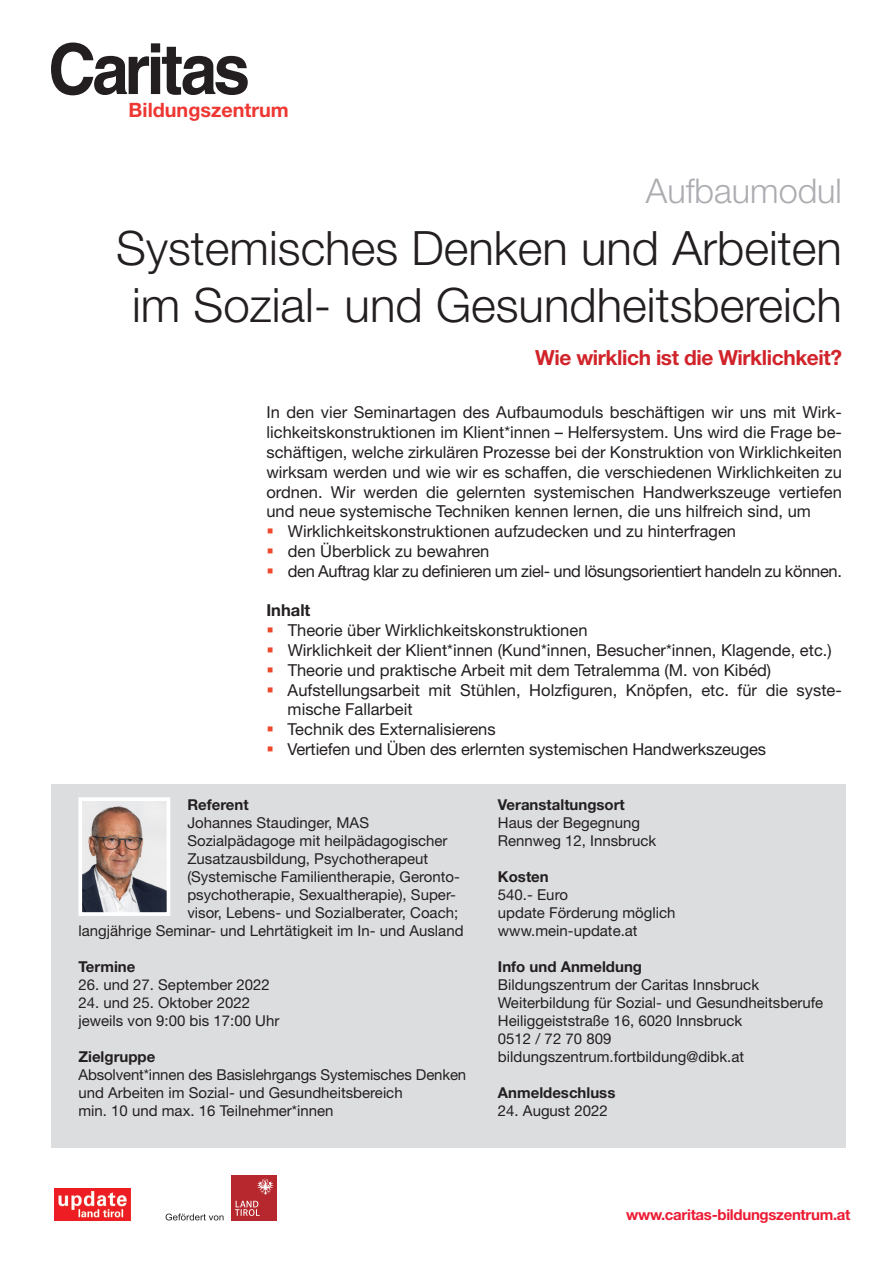
<style>
.page{position:relative;width:893px;height:1263px;background:#fff}
.page>*{position:absolute;margin:0;border:0;box-sizing:border-box;transform-origin:0 0}
.t1{font:300 47.4px/57px "Helvetica Neue LT Std";color:#231f20;text-align:center}
.t2{font:300 34.2px "Helvetica Neue LT Std";color:#acadb1}
.t3{font:700 20.85px "Helvetica Neue LT Std";letter-spacing:-.02em;color:#d1232a}
.t4{font:700 19.8px "Helvetica Neue LT Std";color:#ee3732}
.t5{font:700 18.6px "Helvetica Neue LT Std";letter-spacing:.01em;color:#ef482c}
.t6{font:16.5px/19.8px "Helvetica Neue LT Std";color:#231f20;text-align:justify}
.t7{font:16.5px "Helvetica Neue LT Std";letter-spacing:-.02em;color:#231f20}
.t8{font:700 16.5px "Helvetica Neue LT Std";color:#231f20}
.t9{font:15px/18px "Helvetica Neue LT Std";color:#231f20}
.t10{font:700 15px "Helvetica Neue LT Std";color:#231f20}
.t11{font:700 15px "Helvetica Neue LT Std";letter-spacing:-.02em;color:#ed1a33}
.s1{color:#ef482c}
</style>
<div class="page">
<div style="left:51px;top:784px;width:794px;height:364px;background:#dcdddf"></div>
<svg style="left:51px;top:43px;width:197px;height:52px"></svg>
<img style="left:83px;top:802px;width:82px;height:109px">
<div style="left:78px;top:797px;width:92px;height:119px;border:4px solid #fff"></div>
<img style="left:54px;top:1188px;width:77px;height:32px">
<svg style="left:166px;top:1213px;width:58px;height:7px"></svg>
<div style="left:231px;top:1175px;width:46px;height:45px;background:#b7282e"></div>
<svg style="left:235px;top:1178px;width:39px;height:38px"></svg>
<p class="t5" style="left:183px;top:95px;width:82px">einblicke</p>
<p class="t4" style="left:129px;top:98px;width:162px">Bildungszentrum</p>
<h2 class="t2" style="left:646px;top:170px;width:198px">Aufbaumodul</h2>
<h1 class="t1" style="left:116px;top:219px;width:727px">Systemisches Denken und Arbeiten im Sozial- und Gesundheitsbereich</h1>
<p class="t3" style="left:535px;top:344px;width:308px">Wie wirklich ist die Wirklichkeit?</p>
<p class="t6" style="left:266px;top:402px;width:577px">In den vier Seminartagen des Aufbaumoduls beschäftigen wir uns mit Wirk&shy;lichkeitskonstruktionen im Klient*innen – Helfersystem. Uns wird die Frage be&shy;schäftigen, welche zirkulären Prozesse bei der Konstruktion von Wirklichkeiten wirksam werden und wie wir es schaffen, die verschiedenen Wirklichkeiten zu ordnen. Wir werden die gelernten systemischen Handwerkszeuge vertiefen und neue systemische Techniken kennen lernen, die uns hilfreich sind, um</p>
<p class="t6" style="left:266px;top:521px;width:471px"><span class="s1">▪</span> Wirklichkeitskonstruktionen aufzudecken und zu hinterfragen</p>
<p class="t6" style="left:266px;top:541px;width:224px"><span class="s1">▪</span> den Überblick zu bewahren</p>
<p class="t7" style="left:266px;top:561px;width:577px"><span class="s1">▪</span> den Auftrag klar zu definieren um ziel- und lösungsorientiert handeln zu können.</p>
<p class="t8" style="left:266px;top:600px;width:45px">Inhalt</p>
<p class="t6" style="left:266px;top:620px;width:323px"><span class="s1">▪</span> Theorie über Wirklichkeitskonstruktionen</p>
<p class="t6" style="left:266px;top:640px;width:567px"><span class="s1">▪</span> Wirklichkeit der Klient*innen (Kund*innen, Besucher*innen, Klagende, etc.)</p>
<p class="t6" style="left:266px;top:660px;width:506px"><span class="s1">▪</span> Theorie und praktische Arbeit mit dem Tetralemma (M. von Kibéd)</p>
<p class="t6" style="left:288px;top:680px;width:556px;text-indent:-21px"><span class="s1">▪</span> Aufstellungsarbeit mit Stühlen, Holzfiguren, Knöpfen, etc. für die syste&shy;mische Fallarbeit</p>
<p class="t6" style="left:266px;top:719px;width:231px"><span class="s1">▪</span> Technik des Externalisierens</p>
<p class="t6" style="left:266px;top:739px;width:501px"><span class="s1">▪</span> Vertiefen und Üben des erlernten systemischen Handwerkszeuges</p>
<p class="t10" style="left:187px;top:795px;width:63px">Referent</p>
<p class="t9" style="left:187px;top:813px;width:183px">Johannes Staudinger, MAS</p>
<p class="t9" style="left:187px;top:831px;width:262px">Sozialpädagoge mit heilpädagogischer</p>
<p class="t9" style="left:187px;top:849px;width:242px">Zusatzausbildung, Psychotherapeut</p>
<p class="t9" style="left:187px;top:867px;width:274px">(Systemische Familientherapie, Geronto-</p>
<p class="t9" style="left:187px;top:885px;width:270px">psychotherapie, Sexualtherapie), Super-</p>
<p class="t9" style="left:187px;top:903px;width:272px">visor, Lebens- und Sozialberater, Coach;</p>
<p class="t9" style="left:78px;top:921px;width:387px">langjährige Seminar- und Lehrtätigkeit im In- und Ausland</p>
<p class="t10" style="left:78px;top:957px;width:58px">Termine</p>
<p class="t9" style="left:78px;top:975px;width:193px">26. und 27. September 2022</p>
<p class="t9" style="left:78px;top:993px;width:202px">24. und 25. Oktober 2022 jeweils von 9:00 bis 17:00 Uhr</p>
<p class="t10" style="left:78px;top:1047px;width:78px">Zielgruppe</p>
<p class="t9" style="left:78px;top:1065px;width:389px">Absolvent*innen des Basislehrgangs Systemisches Denken und Arbeiten im Sozial- und Gesundheitsbereich<br>min. 10 und max. 16 Teilnehmer*innen</p>
<p class="t10" style="left:498px;top:795px;width:128px">Veranstaltungsort</p>
<p class="t9" style="left:498px;top:813px;width:160px">Haus der Begegnung<br>Rennweg 12, Innsbruck</p>
<p class="t10" style="left:498px;top:867px;width:52px">Kosten</p>
<p class="t9" style="left:498px;top:885px;width:179px">540.- Euro<br>update Förderung möglich www.mein-update.at</p>
<p class="t10" style="left:498px;top:957px;width:146px">Info und Anmeldung</p>
<p class="t9" style="left:498px;top:975px;width:327px">Bildungszentrum der Caritas Innsbruck Weiterbildung für Sozial- und Gesundheitsberufe Heiliggeiststraße 16, 6020 Innsbruck<br>0512 / 72 70 809 bildungszentrum.fortbildung@dibk.at</p>
<p class="t10" style="left:498px;top:1083px;width:119px">Anmeldeschluss</p>
<p class="t9" style="left:498px;top:1101px;width:111px">24. August 2022</p>
<p class="t11" style="left:626px;top:1206px;width:226px">www.caritas-bildungszentrum.at</p>
</div>
